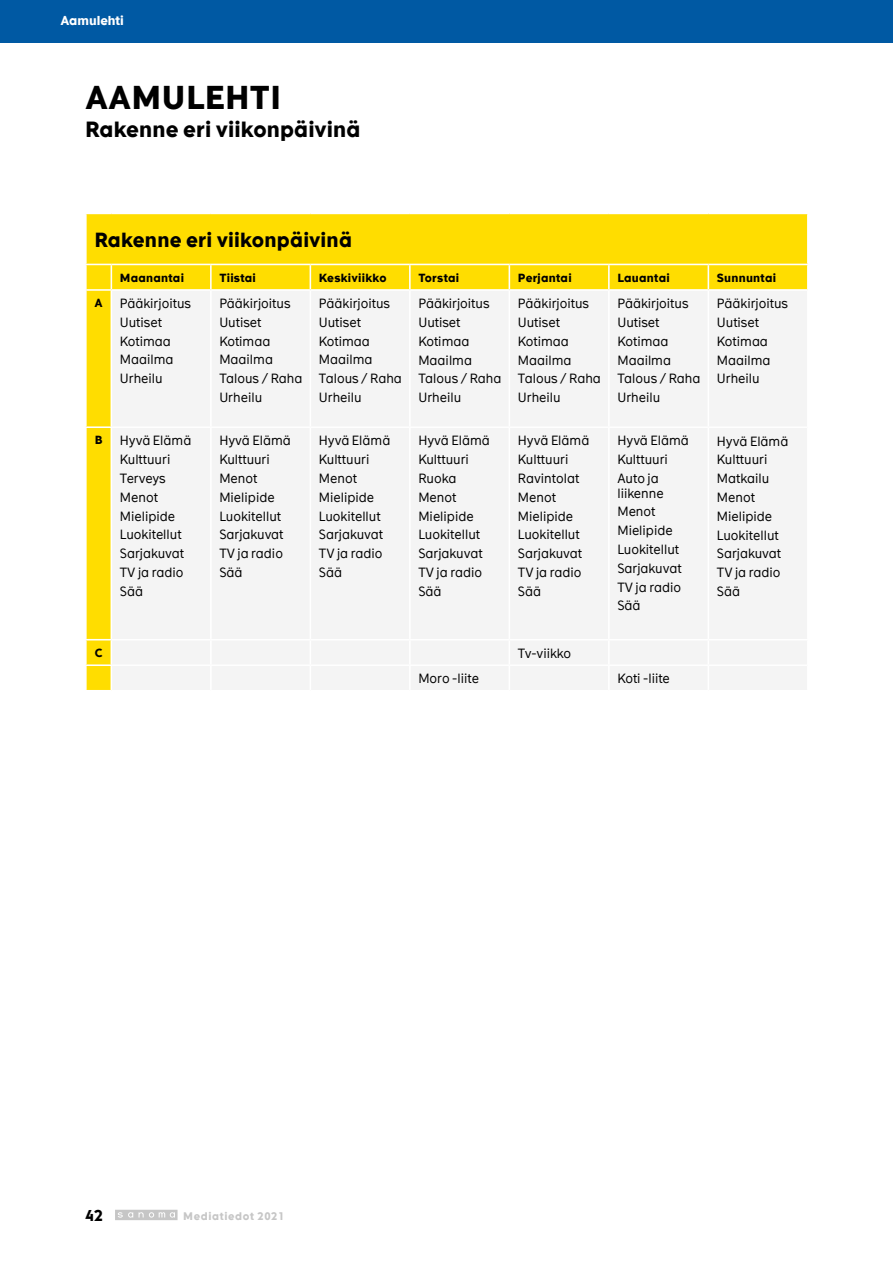
<style>
.page{position:relative;width:893px;height:1263px;background:#fff}
.page>*{position:absolute;margin:0;border:0;box-sizing:border-box;transform-origin:0 0}
.t1{font:700 31.5px "The Message";letter-spacing:.005em;color:#000}
.t2{font:700 21px "The Message";letter-spacing:.01em;color:#000}
.t3{font:700 19.5px "The Message";letter-spacing:.01em;color:#000}
.t4{font:700 15px "The Message";color:#000}
.t5{font:12.75px/18.8px "The Message";color:#000}
.t6{font:700 12.3px "The Message";color:#fff}
.t7{font:700 11.25px "The Message";letter-spacing:.02em;color:#000}
.t8{font:700 10.5px "The Message";letter-spacing:.06em;color:#c6c6c6}
</style>
<div class="page">
<svg style="left:115px;top:1210px;width:63px;height:10px"></svg>
<div style="left:87px;top:214px;width:720px;height:425px;background:#fd0"></div>
<div style="left:112px;top:291px;width:695px;height:399px;background:#f4f4f4"></div>
<hr style="left:210px;top:291px;width:2px;height:135px;background:#fff">
<hr style="left:310px;top:291px;width:1px;height:135px;background:#fff">
<hr style="left:409px;top:291px;width:2px;height:135px;background:#fff">
<hr style="left:509px;top:291px;width:1px;height:135px;background:#fff">
<hr style="left:608px;top:291px;width:2px;height:135px;background:#fff">
<hr style="left:708px;top:291px;width:1px;height:135px;background:#fff">
<hr style="left:210px;top:428px;width:2px;height:211px;background:#fff">
<hr style="left:310px;top:428px;width:1px;height:211px;background:#fff">
<hr style="left:409px;top:428px;width:2px;height:211px;background:#fff">
<hr style="left:509px;top:428px;width:1px;height:211px;background:#fff">
<hr style="left:608px;top:428px;width:2px;height:211px;background:#fff">
<hr style="left:708px;top:428px;width:1px;height:211px;background:#fff">
<hr style="left:210px;top:640px;width:2px;height:24px;background:#fff">
<hr style="left:409px;top:640px;width:2px;height:24px;background:#fff">
<hr style="left:608px;top:640px;width:2px;height:24px;background:#fff">
<hr style="left:210px;top:666px;width:2px;height:24px;background:#fff">
<svg style="left:310px;top:640px;width:1px;height:50px"></svg>
<hr style="left:409px;top:666px;width:2px;height:24px;background:#fff">
<svg style="left:509px;top:640px;width:1px;height:50px"></svg>
<hr style="left:608px;top:666px;width:2px;height:24px;background:#fff">
<svg style="left:708px;top:640px;width:1px;height:50px"></svg>
<hr style="left:111px;top:289px;width:100px;height:2px;background:#fff">
<hr style="left:111px;top:291px;width:1px;height:135px;background:#fff">
<hr style="left:211px;top:289px;width:99px;height:2px;background:#fff">
<hr style="left:310px;top:289px;width:100px;height:2px;background:#fff">
<hr style="left:410px;top:289px;width:99px;height:2px;background:#fff">
<hr style="left:509px;top:289px;width:100px;height:2px;background:#fff">
<hr style="left:609px;top:289px;width:99px;height:2px;background:#fff">
<hr style="left:708px;top:289px;width:101px;height:2px;background:#fff">
<hr style="left:112px;top:426px;width:99px;height:2px;background:#fff">
<hr style="left:211px;top:426px;width:99px;height:2px;background:#fff">
<hr style="left:310px;top:426px;width:100px;height:2px;background:#fff">
<hr style="left:410px;top:426px;width:99px;height:2px;background:#fff">
<hr style="left:509px;top:426px;width:100px;height:2px;background:#fff">
<hr style="left:609px;top:426px;width:99px;height:2px;background:#fff">
<hr style="left:708px;top:426px;width:99px;height:2px;background:#fff">
<hr style="left:111px;top:428px;width:1px;height:211px;background:#fff">
<hr style="left:111px;top:639px;width:100px;height:1px;background:#fff">
<hr style="left:211px;top:639px;width:99px;height:1px;background:#fff">
<hr style="left:310px;top:639px;width:100px;height:1px;background:#fff">
<hr style="left:410px;top:639px;width:99px;height:1px;background:#fff">
<hr style="left:509px;top:639px;width:100px;height:1px;background:#fff">
<hr style="left:609px;top:639px;width:99px;height:1px;background:#fff">
<hr style="left:708px;top:639px;width:101px;height:1px;background:#fff">
<hr style="left:112px;top:664px;width:99px;height:2px;background:#fff">
<hr style="left:211px;top:664px;width:99px;height:2px;background:#fff">
<hr style="left:310px;top:664px;width:100px;height:2px;background:#fff">
<hr style="left:410px;top:664px;width:99px;height:2px;background:#fff">
<hr style="left:509px;top:664px;width:100px;height:2px;background:#fff">
<hr style="left:609px;top:664px;width:99px;height:2px;background:#fff">
<hr style="left:708px;top:664px;width:99px;height:2px;background:#fff">
<hr style="left:85px;top:289px;width:26px;height:2px;background:#fff">
<hr style="left:210px;top:265px;width:2px;height:24px;background:#fff">
<svg style="left:310px;top:265px;width:1px;height:24px"></svg>
<hr style="left:409px;top:265px;width:2px;height:24px;background:#fff">
<svg style="left:509px;top:265px;width:1px;height:24px"></svg>
<hr style="left:608px;top:265px;width:2px;height:24px;background:#fff">
<svg style="left:708px;top:265px;width:1px;height:24px"></svg>
<hr style="left:85px;top:426px;width:27px;height:2px;background:#fff">
<svg style="left:86px;top:264px;width:26px;height:25px"></svg>
<hr style="left:111px;top:264px;width:100px;height:1px;background:#fff">
<hr style="left:211px;top:264px;width:99px;height:1px;background:#fff">
<hr style="left:310px;top:264px;width:100px;height:1px;background:#fff">
<hr style="left:410px;top:264px;width:99px;height:1px;background:#fff">
<hr style="left:509px;top:264px;width:100px;height:1px;background:#fff">
<hr style="left:609px;top:264px;width:99px;height:1px;background:#fff">
<hr style="left:708px;top:264px;width:101px;height:1px;background:#fff">
<svg style="left:85px;top:640px;width:27px;height:50px"></svg>
<div style="left:0;top:0;width:893px;height:43px;background:#0059a3"></div>
<p class="t6" style="left:60px;top:13px;width:65px">Aamulehti</p>
<h1 class="t1" style="left:85px;top:77px;width:198px">AAMULEHTI</h1>
<h2 class="t2" style="left:85px;top:116px;width:277px">Rakenne eri viikonpäivinä</h2>
<h3 class="t3" style="left:94px;top:227px;width:259px">Rakenne eri viikonpäivinä</h3>
<p class="t7" style="left:120px;top:271px;width:66px">Maanantai</p>
<p class="t7" style="left:219px;top:271px;width:38px">Tiistai</p>
<p class="t7" style="left:319px;top:271px;width:69px">Keskiviikko</p>
<p class="t7" style="left:418px;top:271px;width:42px">Torstai</p>
<p class="t7" style="left:518px;top:271px;width:55px">Perjantai</p>
<p class="t7" style="left:617px;top:271px;width:54px">Lauantai</p>
<p class="t7" style="left:717px;top:271px;width:61px">Sunnuntai</p>
<p class="t7" style="left:94px;top:295px;width:10px">A</p>
<p class="t5" style="left:120px;top:294px;width:73px">Pääkirjoitus<br>Uutiset<br>Kotimaa<br>Maailma<br>Urheilu</p>
<p class="t5" style="left:219px;top:294px;width:85px">Pääkirjoitus<br>Uutiset<br>Kotimaa<br>Maailma<br>Talous / Raha<br>Urheilu</p>
<p class="t5" style="left:319px;top:294px;width:85px">Pääkirjoitus<br>Uutiset<br>Kotimaa<br>Maailma<br>Talous / Raha<br>Urheilu</p>
<p class="t5" style="left:418px;top:294px;width:85px">Pääkirjoitus<br>Uutiset<br>Kotimaa<br>Maailma<br>Talous / Raha<br>Urheilu</p>
<p class="t5" style="left:518px;top:294px;width:85px">Pääkirjoitus<br>Uutiset<br>Kotimaa<br>Maailma<br>Talous / Raha<br>Urheilu</p>
<p class="t5" style="left:617px;top:294px;width:85px">Pääkirjoitus<br>Uutiset<br>Kotimaa<br>Maailma<br>Talous / Raha<br>Urheilu</p>
<p class="t5" style="left:717px;top:294px;width:73px">Pääkirjoitus<br>Uutiset<br>Kotimaa<br>Maailma<br>Urheilu</p>
<p class="t7" style="left:95px;top:433px;width:9px">B</p>
<p class="t5" style="left:120px;top:431px;width:73px">Hyvä Elämä<br>Kulttuuri<br>Terveys<br>Menot<br>Mielipide<br>Luokitellut<br>Sarjakuvat<br>TV ja radio<br>Sää</p>
<p class="t5" style="left:219px;top:431px;width:73px">Hyvä Elämä<br>Kulttuuri<br>Menot<br>Mielipide<br>Luokitellut<br>Sarjakuvat<br>TV ja radio<br>Sää</p>
<p class="t5" style="left:319px;top:431px;width:73px">Hyvä Elämä<br>Kulttuuri<br>Menot<br>Mielipide<br>Luokitellut<br>Sarjakuvat<br>TV ja radio<br>Sää</p>
<p class="t5" style="left:418px;top:431px;width:73px">Hyvä Elämä<br>Kulttuuri<br>Ruoka<br>Menot<br>Mielipide<br>Luokitellut<br>Sarjakuvat<br>TV ja radio<br>Sää</p>
<p class="t5" style="left:518px;top:431px;width:73px">Hyvä Elämä<br>Kulttuuri<br>Ravintolat<br>Menot<br>Mielipide<br>Luokitellut<br>Sarjakuvat<br>TV ja radio<br>Sää</p>
<p class="t5" style="left:617px;top:431px;width:73px">Hyvä Elämä<br>Kulttuuri<br>Auto ja</p>
<p class="t5" style="left:717px;top:431px;width:73px">Hyvä Elämä<br>Kulttuuri<br>Matkailu<br>Menot<br>Mielipide<br>Luokitellut<br>Sarjakuvat<br>TV ja radio<br>Sää</p>
<p class="t5" style="left:617px;top:484px;width:66px">liikenne<br>Menot<br>Mielipide<br>Luokitellut<br>Sarjakuvat<br>TV ja radio<br>Sää</p>
<p class="t7" style="left:95px;top:645px;width:9px">C</p>
<p class="t5" style="left:518px;top:644px;width:55px">Tv-viikko</p>
<p class="t5" style="left:418px;top:669px;width:62px">Moro -liite</p>
<p class="t5" style="left:617px;top:669px;width:54px">Koti -liite</p>
<p class="t4" style="left:85px;top:1205px;width:20px">42</p>
<p class="t8" style="left:183px;top:1209px;width:103px">Mediatiedot 2021</p>
</div>
